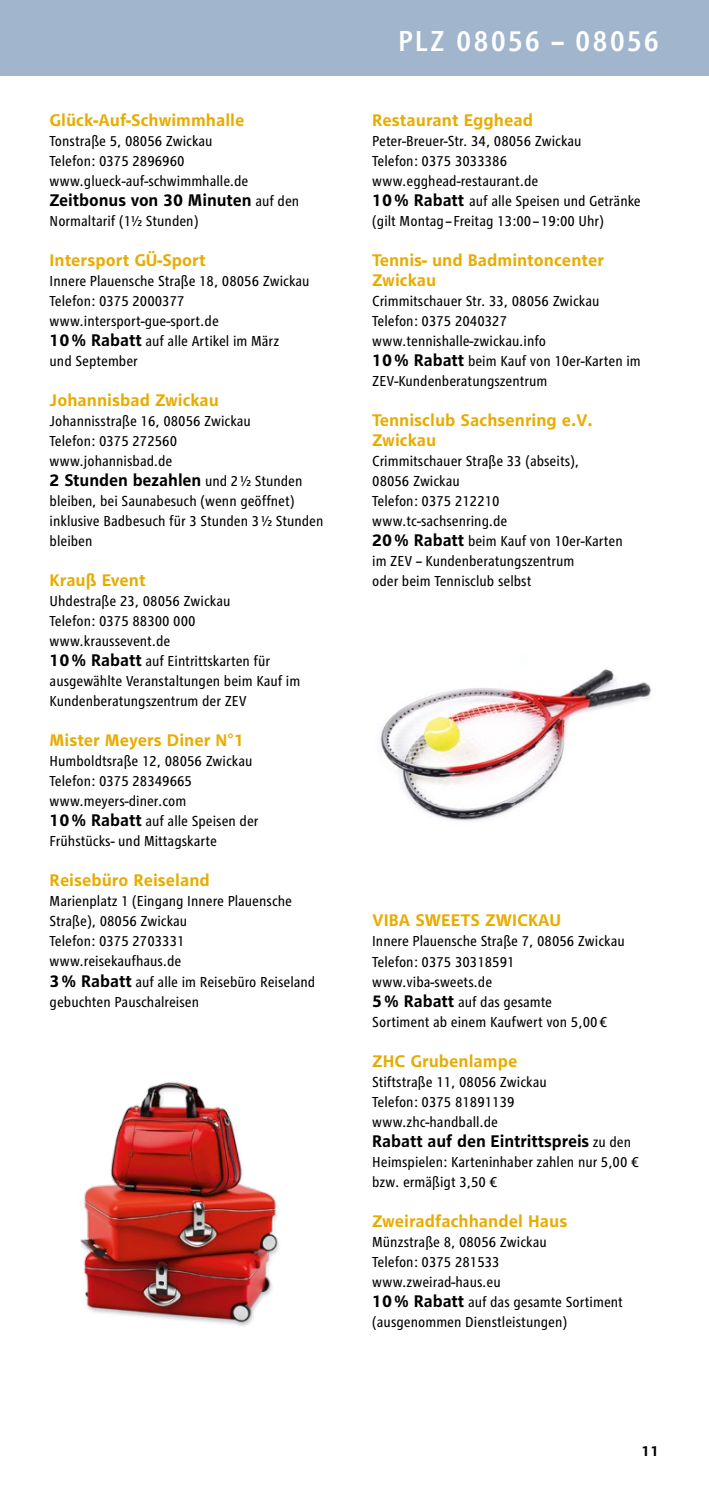
<style>
.page{position:relative;width:709px;height:1489px;background:#fff}
.page>*{position:absolute;margin:0;border:0;box-sizing:border-box;transform-origin:0 0}
.t1{font:500 condensed 30px "RWE Text";letter-spacing:.065em;color:#fff}
.t2{font:700 17.5px/20px "RWE Text";color:#e8ac00}
.t3{font:700 17.5px "RWE Text";letter-spacing:-.005em;color:#000}
.t4{font:condensed 15px/20px "RWE Text";color:#000}
.t5{font:700 15px "RWE Text";color:#000}
.s1{font-weight:400;font-stretch:condensed;font-size:15px}
.s2{font-weight:700;font-stretch:normal;font-size:17.5px}
</style>
<div class="page">
<div style="left:0;top:0;width:709px;height:75px;background:#a1b6cd"></div>
<img style="left:80px;top:1082px;width:199px;height:244px">
<img style="left:380px;top:669px;width:271px;height:152px">
<p class="t2" style="left:50px;top:110px;width:196px">Glück-Auf-Schwimmhalle</p>
<p class="t4" style="left:50px;top:131px;width:200px">Tonstraße 5, 08056 Zwickau<br>Telefon: 0375 2896960 www.glueck-auf-schwimmhalle.de</p>
<p class="t3" style="left:50px;top:190px;width:251px">Zeitbonus von 30 Minuten <span class="s1">auf den</span></p>
<p class="t4" style="left:50px;top:211px;width:150px">Normaltarif (1½ Stunden)</p>
<p class="t2" style="left:50px;top:250px;width:158px">Intersport GÜ-Sport</p>
<p class="t4" style="left:50px;top:271px;width:261px">Innere Plauensche Straße 18, 08056 Zwickau<br>Telefon: 0375 2000377 www.intersport-gue-sport.de<br><span class="s2">10% Rabatt</span> auf alle Artikel im März<br>und September</p>
<p class="t2" style="left:50px;top:390px;width:171px">Johannisbad Zwickau</p>
<p class="t4" style="left:50px;top:411px;width:203px">Johannisstraße 16, 08056 Zwickau<br>Telefon: 0375 272560 www.johannisbad.de</p>
<p class="t3" style="left:50px;top:470px;width:254px">2 Stunden bezahlen <span class="s1">und 2½ Stunden</span></p>
<p class="t4" style="left:50px;top:491px;width:275px">bleiben, bei Saunabesuch (wenn geöffnet) inklusive Badbesuch für 3 Stunden 3½ Stunden bleiben</p>
<p class="t2" style="left:50px;top:570px;width:98px">Krauß Event</p>
<p class="t4" style="left:50px;top:591px;width:252px">Uhdestraße 23, 08056 Zwickau<br>Telefon: 0375 88300 000 www.kraussevent.de<br><span class="s2">10% Rabatt</span> auf Eintrittskarten für ausgewählte Veranstaltungen beim Kauf im<br>Kundenberatungszentrum der ZEV</p>
<p class="t2" style="left:50px;top:730px;width:196px">Mister Meyers Diner N°1</p>
<p class="t4" style="left:50px;top:751px;width:210px">Humboldtsraße 12, 08056 Zwickau<br>Telefon: 0375 28349665 www.meyers-diner.com<br><span class="s2">10% Rabatt</span> auf alle Speisen der<br>Frühstücks- und Mittagskarte</p>
<p class="t2" style="left:50px;top:870px;width:162px">Reisebüro Reiseland</p>
<p class="t4" style="left:50px;top:891px;width:267px">Marienplatz 1 (Eingang Innere Plauensche<br>Straße), 08056 Zwickau<br>Telefon: 0375 2703331 www.reisekaufhaus.de<br><span class="s2">3% Rabatt</span> auf alle im Reisebüro Reiseland gebuchten Pauschalreisen</p>
<h1 class="t1" style="left:398px;top:24px;width:263px">PLZ 08056 – 08056</h1>
<p class="t2" style="left:372px;top:110px;width:162px">Restaurant Egghead</p>
<p class="t4" style="left:372px;top:131px;width:270px">Peter-Breuer-Str. 34, 08056 Zwickau<br>Telefon: 0375 3033386 www.egghead-restaurant.de<br><span class="s2">10% Rabatt</span> auf alle Speisen und Getränke (gilt Montag – Freitag 13:00 – 19:00 Uhr)</p>
<p class="t2" style="left:372px;top:250px;width:233px">Tennis- und Badmintoncenter<br>Zwickau</p>
<p class="t4" style="left:372px;top:291px;width:270px">Crimmitschauer Str. 33, 08056 Zwickau<br>Telefon: 0375 2040327 www.tennishalle-zwickau.info<br><span class="s2">10% Rabatt</span> beim Kauf von 10er-Karten im<br>ZEV-Kundenberatungszentrum</p>
<p class="t2" style="left:372px;top:410px;width:222px">Tennisclub Sachsenring e.V.<br>Zwickau</p>
<p class="t4" style="left:372px;top:451px;width:252px">Crimmitschauer Straße 33 (abseits),<br>08056 Zwickau<br>Telefon: 0375 212210 www.tc-sachsenring.de<br><span class="s2">20% Rabatt</span> beim Kauf von 10er-Karten im ZEV – Kundenberatungszentrum<br>oder beim Tennisclub selbst</p>
<p class="t2" style="left:372px;top:910px;width:190px">VIBA SWEETS ZWICKAU</p>
<p class="t4" style="left:372px;top:931px;width:254px">Innere Plauensche Straße 7, 08056 Zwickau<br>Telefon: 0375 30318591 www.viba-sweets.de<br><span class="s2">5% Rabatt</span> auf das gesamte<br>Sortiment ab einem Kaufwert von 5,00 €</p>
<p class="t2" style="left:372px;top:1050px;width:147px">ZHC Grubenlampe</p>
<p class="t4" style="left:372px;top:1071px;width:176px">Stiftstraße 11, 08056 Zwickau<br>Telefon: 0375 81891139 www.zhc-handball.de</p>
<p class="t3" style="left:372px;top:1130px;width:260px">Rabatt auf den Eintrittspreis <span class="s1">zu den</span></p>
<p class="t4" style="left:372px;top:1151px;width:268px">Heimspielen: Karteninhaber zahlen nur 5,00 € bzw. ermäßigt 3,50 €</p>
<p class="t2" style="left:372px;top:1210px;width:196px">Zweiradfachhandel Haus</p>
<p class="t4" style="left:372px;top:1231px;width:252px">Münzstraße 8, 08056 Zwickau<br>Telefon: 0375 281533 www.zweirad-haus.eu<br><span class="s2">10% Rabatt</span> auf das gesamte Sortiment (ausgenommen Dienstleistungen)</p>
<p class="t5" style="left:641px;top:1441px;width:19px">11</p>
</div>
